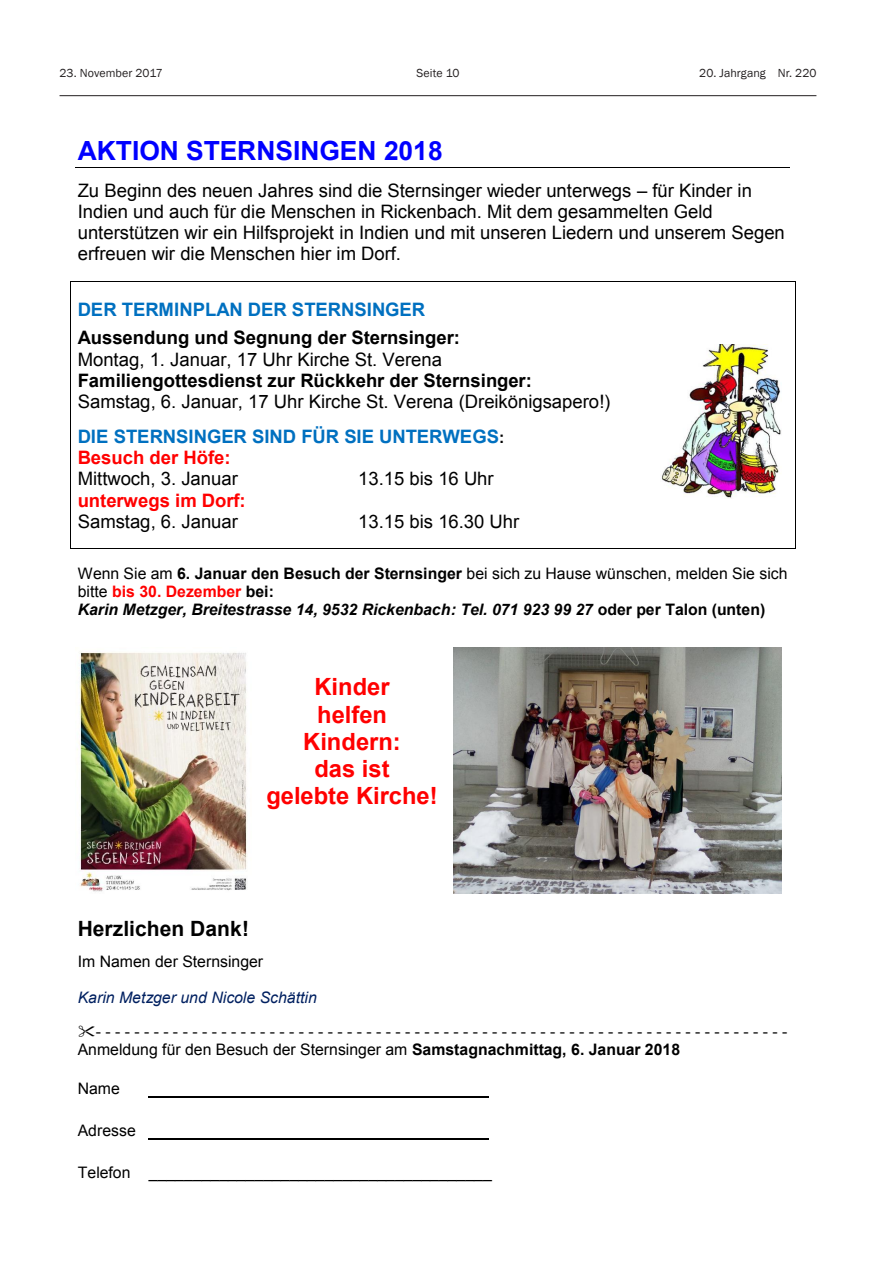
<style>
.page{position:relative;width:893px;height:1263px;background:#fff}
.page>*{position:absolute;margin:0;border:0;box-sizing:border-box;transform-origin:0 0}
.t1{font:700 26.4px "Arial";color:#00f}
.t2{font:700 23.7px/27.3px "Arial";color:#f00;text-align:center}
.t3{font:700 21px "Arial";color:#000}
.t4{font:18.45px/21.3px "Arial";color:#000}
.t5{font:700 18.45px "Arial";color:#000}
.t6{font:700 18.45px "Arial";letter-spacing:-.005em;color:#f00}
.t7{font:700 18.45px "Arial";color:#0070c0}
.t8{font:15.75px/18.1px "Arial";color:#000}
.t9{font:italic 700 15.75px/18.1px "Arial";color:#000}
.t10{font:italic 15.75px "Arial";color:#002060}
.t11{font:12px "Franklin Gothic";letter-spacing:.005em;color:#231f20}
.s1{font-style:inherit}
.s2{font-weight:700;color:#0070c0}
.s3{font-weight:700;font-size:15.75px}
.s4{font-weight:400;font-style:normal}
.s5{font-style:normal}
.s6{font-style:normal;color:#f00}
.s7{font-weight:700}
</style>
<div class="page">
<hr style="left:60px;top:95px;width:756px;height:1px;background:#231f20">
<img style="left:661px;top:345px;width:120px;height:154px">
<img style="left:453px;top:647px;width:328px;height:246px">
<img style="left:77px;top:652px;width:170px;height:240px">
<hr style="left:76px;top:167px;width:714px;height:1px;background:#000">
<hr style="left:71px;top:281px;width:724px;height:1px;background:#000">
<hr style="left:71px;top:548px;width:724px;height:1px;background:#000">
<svg style="left:70px;top:281px;width:1px;height:268px"></svg>
<svg style="left:795px;top:281px;width:1px;height:268px"></svg>
<hr style="left:149px;top:1096px;width:340px;height:1px;background:#000">
<hr style="left:149px;top:1138px;width:340px;height:1px;background:#000">
<p class="t11" style="left:60px;top:66px;width:105px">23. November 2017</p>
<p class="t11" style="left:416px;top:66px;width:45px">Seite 10</p>
<p class="t11" style="left:699px;top:66px;width:119px">20. Jahrgang Nr. 220</p>
<h1 class="t1" style="left:78px;top:133px;width:367px">AKTION STERNSINGEN 2018</h1>
<p class="t4" style="left:78px;top:180px;width:709px">Zu Beginn des neuen Jahres sind die Sternsinger wieder unterwegs <span class="s1">–</span> für Kinder in Indien und auch für die Menschen in Rickenbach. Mit dem gesammelten Geld unterstützen wir ein Hilfsprojekt in Indien und mit unseren Liedern und unserem Segen erfreuen wir die Menschen hier im Dorf.</p>
<p class="t7" style="left:78px;top:297px;width:349px">DER TERMINPLAN DER STERNSINGER</p>
<p class="t5" style="left:78px;top:326px;width:384px">Aussendung und Segnung der Sternsinger:</p>
<p class="t4" style="left:78px;top:349px;width:366px">Montag, 1. Januar, 17 Uhr Kirche St. Verena</p>
<p class="t5" style="left:78px;top:368px;width:456px">Familiengottesdienst zur Rückkehr der Sternsinger:</p>
<p class="t4" style="left:78px;top:384px;width:534px;line-height:34.8px">Samstag, 6. Januar, 17 Uhr Kirche St. Verena (Dreikönigsapero!)<br><span class="s2">DIE STERNSINGER SIND FÜR SIE UNTERWEGS</span><span class="s3">:</span></p>
<p class="t6" style="left:78px;top:445px;width:154px">Besuch der Höfe:</p>
<p class="t4" style="left:78px;top:468px;width:162px">Mittwoch, 3. Januar</p>
<p class="t4" style="left:358px;top:468px;width:137px">13.15 bis 16 Uhr</p>
<p class="t6" style="left:78px;top:488px;width:170px">unterwegs im Dorf:</p>
<p class="t4" style="left:78px;top:511px;width:162px">Samstag, 6. Januar</p>
<p class="t4" style="left:358px;top:511px;width:163px">13.15 bis 16.30 Uhr</p>
<p class="t9" style="left:78px;top:565px;width:711px"><span class="s4">Wenn Sie am</span> <span class="s5">6. Januar den Besuch der Sternsinger</span> <span class="s4">bei sich zu Hause wünschen, melden Sie sich bitte</span> <span class="s6">bis 30. Dezember</span> <span class="s5">bei:<br></span>Karin Metzger, Breitestrasse 14, 9532 Rickenbach: Tel. 071 923 99 27 <span class="s5">oder per Talon (unten)</span></p>
<p class="t2" style="left:266px;top:674px;width:173px">Kinder<br>helfen<br>Kindern:<br>das ist<br>gelebte Kirche!</p>
<p class="t3" style="left:78px;top:914px;width:173px">Herzlichen Dank!</p>
<p class="t8" style="left:78px;top:952px;width:187px">Im Namen der Sternsinger</p>
<p class="t10" style="left:78px;top:987px;width:241px">Karin Metzger und Nicole Schättin</p>
<p class="t8" style="left:78px;top:1022px;width:711px;text-indent:18px">------------------------------------------------------------------------<br>Anmeldung für den Besuch der Sternsinger am <span class="s7">Samstagnachmittag, 6. Januar 2018</span></p>
<p class="t8" style="left:78px;top:1080px;width:44px">Name</p>
<p class="t8" style="left:78px;top:1122px;width:60px">Adresse</p>
<p class="t8" style="left:78px;top:1164px;width:416px">Telefon _______________________________________</p>
</div>
